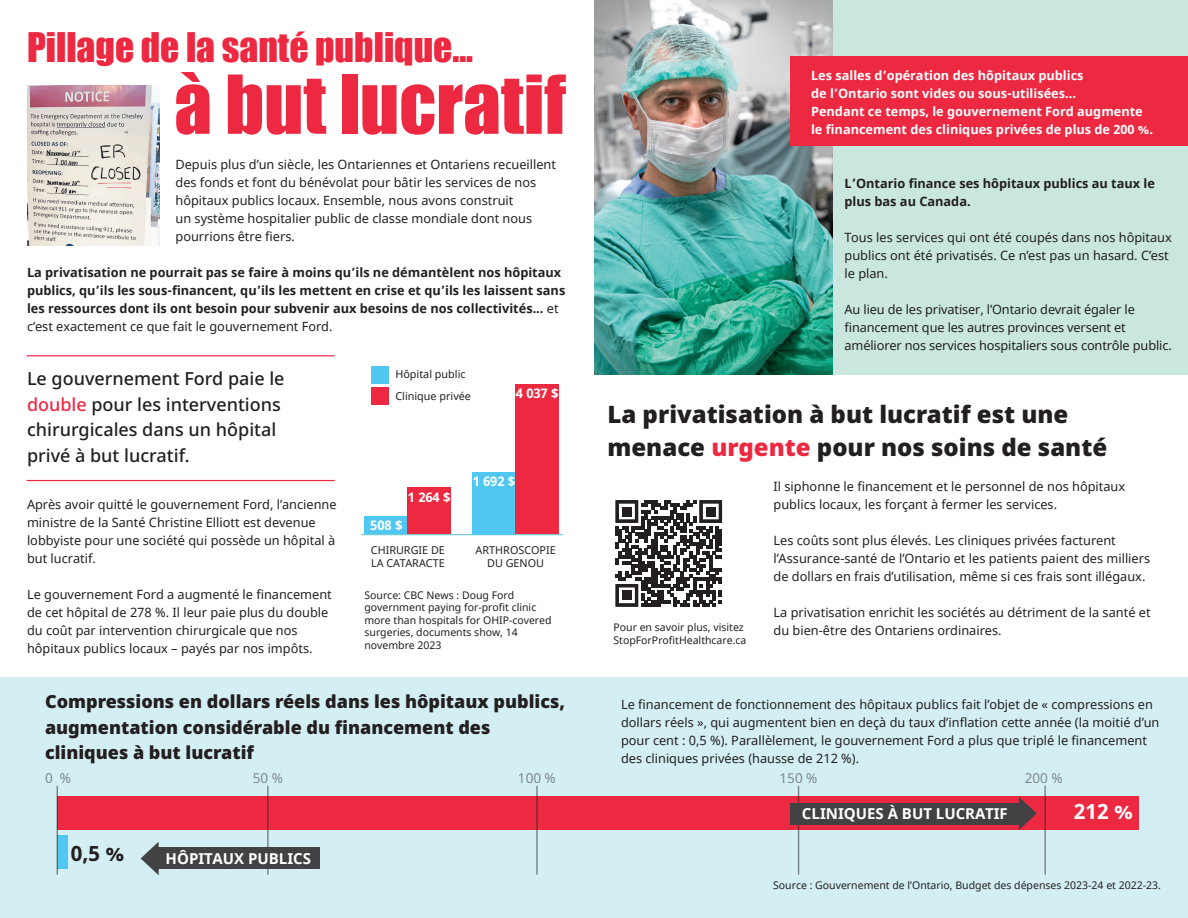
<style>
.page{position:relative;width:1188px;height:918px;background:#fff}
.page>*{position:absolute;margin:0;border:0;box-sizing:border-box;transform-origin:0 0}
.t1{font:75px "Impact";color:#ed2841}
.t2{font:37.5px "Impact";color:#ed2841}
.t3{font:900 24px/33px "Noto Sans";color:#231f20}
.t4{font:700 21px "Noto Sans";color:#231f20}
.t5{font:700 21px "Noto Sans";color:#fff}
.t6{font:900 18px/25.5px "Noto Sans";color:#231f20}
.t7{font:500 18px/25.5px "Noto Sans";color:#231f20}
.t8{font:700 15px "Noto Sans";color:#fff}
.t9{font:13.5px "Noto Sans";color:#231f20}
.t10{font:700 13.2px "Noto Sans";letter-spacing:-.01em;color:#fff}
.t11{font:12.75px/18px "Noto Sans";color:#231f20}
.t12{font:700 12.75px/18px "Noto Sans";color:#231f20}
.t13{font:700 12.75px/18px "Noto Sans";color:#fff}
.t14{font:10.8px/12.9px "Noto Sans";color:#231f20}
.t15{font:10.5px/12.6px "Noto Sans";color:#231f20}
.s1{font-weight:400}
.s2{color:#ed2841}
</style>
<div class="page">
<div style="left:594px;top:0;width:594px;height:375px;background:#c9e7de"></div>
<div style="left:0;top:677px;width:1188px;height:241px;background:#d4eff3"></div>
<div style="left:57px;top:797px;width:1081px;height:33px;background:#ed2841"></div>
<div style="left:57px;top:836px;width:11px;height:33px;background:#4fc7f1"></div>
<hr style="left:267px;top:786px;width:2px;height:88px;background:#231f20">
<hr style="left:536px;top:786px;width:2px;height:88px;background:#231f20">
<hr style="left:798px;top:786px;width:1px;height:88px;background:#231f20">
<hr style="left:1044px;top:786px;width:2px;height:88px;background:#231f20">
<hr style="left:57px;top:786px;width:1px;height:88px;background:#231f20">
<div style="left:157px;top:848px;width:163px;height:21px;background:#424245"></div>
<div style="left:790px;top:803px;width:230px;height:22px;background:#424245"></div>
<svg style="left:1019px;top:797px;width:18px;height:33px"></svg>
<img style="left:27px;top:85px;width:133px;height:160px">
<hr style="left:27px;top:355px;width:307px;height:1px;background:#ed2841">
<hr style="left:27px;top:480px;width:307px;height:1px;background:#ed2841">
<img style="left:594px;top:0;width:238px;height:375px">
<div style="left:790px;top:56px;width:398px;height:90px;background:#ed2841"></div>
<div style="left:371px;top:366px;width:18px;height:17px;background:#4fc7f1"></div>
<div style="left:371px;top:388px;width:18px;height:17px;background:#ed2841"></div>
<hr style="left:361px;top:534px;width:202px;height:1px;background:#72ccd7">
<div style="left:364px;top:516px;width:44px;height:18px;background:#4fc7f1"></div>
<div style="left:408px;top:488px;width:43px;height:46px;background:#ed2841"></div>
<div style="left:472px;top:472px;width:44px;height:62px;background:#4fc7f1"></div>
<div style="left:516px;top:384px;width:43px;height:150px;background:#ed2841"></div>
<svg style="left:616px;top:500px;width:106px;height:107px"></svg>
<div style="left:622px;top:591px;width:10px;height:9px;background:#231f20"></div>
<svg style="left:141px;top:842px;width:18px;height:33px"></svg>
<p class="t2" style="left:27px;top:19px;width:448px">Pillage de la santé publique...</p>
<p class="t1" style="left:174px;top:46px;width:393px">à but lucratif</p>
<p class="t11" style="left:176px;top:155px;width:382px">Depuis plus d’un siècle, les Ontariennes et Ontariens recueillent des fonds et font du bénévolat pour bâtir les services de nos hôpitaux publics locaux. Ensemble, nous avons construit<br>un système hospitalier public de classe mondiale dont nous pourrions être fiers.</p>
<p class="t12" style="left:27px;top:264px;width:540px">La privatisation ne pourrait pas se faire à moins qu’ils ne démantèlent nos hôpitaux publics, qu’ils les sous-financent, qu’ils les mettent en crise et qu’ils les laissent sans les ressources dont ils ont besoin pour subvenir aux besoins de nos collectivités... <span class="s1">et c’est exactement ce que fait le gouvernement Ford.</span></p>
<p class="t7" style="left:27px;top:366px;width:259px">Le gouvernement Ford paie le <span class="s2">double</span> pour les interventions chirurgicales dans un hôpital privé à but lucratif.</p>
<p class="t11" style="left:27px;top:495px;width:311px">Après avoir quitté le gouvernement Ford, l’ancienne ministre de la Santé Christine Elliott est devenue lobbyiste pour une société qui possède un hôpital à but lucratif.</p>
<p class="t11" style="left:27px;top:585px;width:306px">Le gouvernement Ford a augmenté le financement de cet hôpital de 278 %. Il leur paie plus du double du coût par intervention chirurgicale que nos hôpitaux publics locaux – payés par nos impôts.</p>
<p class="t14" style="left:395px;top:368px;width:72px">Hôpital public</p>
<p class="t14" style="left:395px;top:389px;width:77px">Clinique privée</p>
<p class="t10" style="left:516px;top:384px;width:44px">4 037 $</p>
<p class="t10" style="left:408px;top:488px;width:44px">1 264 $</p>
<p class="t10" style="left:370px;top:516px;width:34px">508 $</p>
<p class="t10" style="left:473px;top:472px;width:44px">1 692 $</p>
<p class="t14" style="left:371px;top:543px;width:76px">CHIRURGIE DE<br>LA CATARACTE</p>
<p class="t14" style="left:476px;top:543px;width:82px;text-align:center">ARTHROSCOPIE<br>DU GENOU</p>
<p class="t15" style="left:364px;top:588px;width:189px">Source: CBC News : Doug Ford government paying for-profit clinic more than hospitals for OHIP-covered surgeries, documents show, 14 novembre 2023</p>
<p class="t6" style="left:45px;top:689px;width:521px">Compressions en dollars réels dans les hôpitaux publics, augmentation considérable du financement des cliniques à but lucratif</p>
<p class="t13" style="left:811px;top:67px;width:343px">Les salles d’opération des hôpitaux publics<br>de l’Ontario sont vides ou sous-utilisées...<br>Pendant ce temps, le gouvernement Ford augmente le financement des cliniques privées de plus de 200 %.</p>
<p class="t12" style="left:845px;top:175px;width:312px">L’Ontario finance ses hôpitaux publics au taux le plus bas au Canada.</p>
<p class="t11" style="left:845px;top:228px;width:329px">Tous les services qui ont été coupés dans nos hôpitaux publics ont été privatisés. Ce n’est pas un hasard. C’est le plan.</p>
<p class="t11" style="left:845px;top:300px;width:329px">Au lieu de les privatiser, l’Ontario devrait égaler le financement que les autres provinces versent et améliorer nos services hospitaliers sous contrôle public.</p>
<p class="t3" style="left:608px;top:397px;width:501px">La privatisation à but lucratif est une menace <span class="s2">urgente</span> pour nos soins de santé</p>
<p class="t15" style="left:613px;top:621px;width:134px">Pour en savoir plus, visitez<br>StopForProfitHealthcare.ca</p>
<p class="t11" style="left:774px;top:477px;width:353px">Il siphonne le financement et le personnel de nos hôpitaux publics locaux, les forçant à fermer les services.</p>
<p class="t11" style="left:774px;top:531px;width:378px">Les coûts sont plus élevés. Les cliniques privées facturent l’Assurance-santé de l’Ontario et les patients paient des milliers de dollars en frais d’utilisation, même si ces frais sont illégaux.</p>
<p class="t11" style="left:774px;top:603px;width:379px">La privatisation enrichit les sociétés au détriment de la santé et du bien-être des Ontariens ordinaires.</p>
<p class="t11" style="left:621px;top:695px;width:540px">Le financement de fonctionnement des hôpitaux publics fait l’objet de « compressions en dollars réels », qui augmentent bien en deçà du taux d’inflation cette année (la moitié d’un pour cent : 0,5 %). Parallèlement, le gouvernement Ford a plus que triplé le financement des cliniques privées (hausse de 212 %).</p>
<p class="t9" style="left:45px;top:768px;width:27px">0 %</p>
<p class="t9" style="left:253px;top:768px;width:32px">50 %</p>
<p class="t9" style="left:518px;top:768px;width:39px">100 %</p>
<p class="t9" style="left:780px;top:768px;width:39px">150 %</p>
<p class="t9" style="left:1025px;top:768px;width:39px">200 %</p>
<p class="t4" style="left:71px;top:839px;width:55px">0,5 %</p>
<p class="t8" style="left:166px;top:848px;width:147px">HÔPITAUX PUBLICS</p>
<p class="t8" style="left:802px;top:803px;width:207px">CLINIQUES À BUT LUCRATIF</p>
<p class="t5" style="left:1074px;top:797px;width:61px">212 %</p>
<p class="t15" style="left:773px;top:878px;width:389px">Source : Gouvernement de l’Ontario, Budget des dépenses 2023-24 et 2022-23.</p>
</div>
